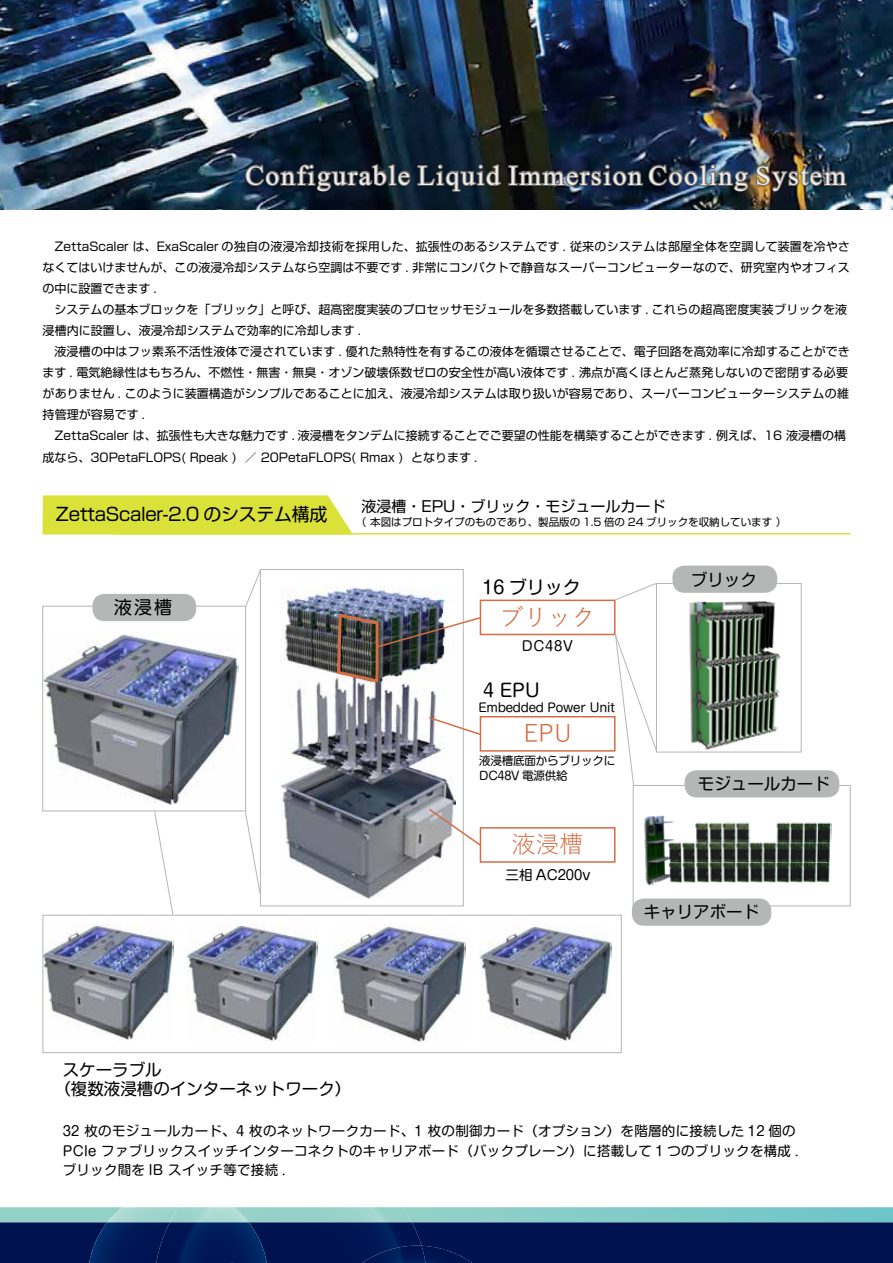
<style>
.page{position:relative;width:893px;height:1263px;background:#fff}
.page>*{position:absolute;margin:0;border:0;box-sizing:border-box;transform-origin:0 0}
.t1{font:27.75px "Times New Roman";letter-spacing:.06em;color:#efefef}
.t2{font:24px "Yu Gothic";color:#d66c41}
.t3{font:18px "Shin Go Pr 5";letter-spacing:-.02em;color:#000}
.t4{font:18px "Shin M Go Pro";color:#000}
.t5{font:16.5px/19.8px "Shin M Go Pro";color:#000}
.t6{font:15px "Shin Go Pr 5";color:#000}
.t7{font:13.5px/19.5px "Shin M Go Pro";letter-spacing:.02em;color:#000}
.t8{font:13.5px "Shin M Go Pro";color:#000}
.t9{font:12px/21px "Shin Go Pr 5";color:#000}
.t10{font:12px "Shin M Go Pro";letter-spacing:-.02em;color:#000}
.t11{font:11.55px/15px "Shin M Go Pro";letter-spacing:-.02em;color:#000}
.t12{font:10.5px "Shin Go Pr 5";color:#000}
</style>
<div class="page">
<svg style="left:0;top:1207px;width:893px;height:56px;background:#274874"></svg>
<div style="left:43px;top:495px;width:309px;height:39px;background:#dae138"></div>
<hr style="left:113px;top:533px;width:737px;height:1px;background:#dae138">
<img style="left:0;top:0;width:893px;height:209px">
<img style="left:244px;top:153px;width:604px;height:40px">
<div style="left:633px;top:785px;width:218px;height:121px;border:1px solid #b5b6b6"></div>
<img style="left:644px;top:815px;width:187px;height:70px">
<img style="left:44px;top:631px;width:195px;height:174px">
<img style="left:45px;top:923px;width:128px;height:118px">
<img style="left:186px;top:924px;width:132px;height:117px">
<img style="left:334px;top:925px;width:132px;height:117px">
<img style="left:479px;top:924px;width:132px;height:118px">
<img style="left:280px;top:587px;width:175px;height:311px">
<img style="left:689px;top:602px;width:92px;height:147px">
<div style="left:632px;top:898px;width:139px;height:28px;background:#b5b6b6;border-radius:12px"></div>
<div style="left:685px;top:770px;width:154px;height:27px;background:#b5b6b6;border-radius:12px"></div>
<div style="left:480px;top:600px;width:135px;height:35px;border:2px solid #d66c41"></div>
<div style="left:480px;top:716px;width:135px;height:36px;border:2px solid #d66c41"></div>
<div style="left:480px;top:827px;width:135px;height:36px;border:2px solid #d66c41"></div>
<div style="left:42px;top:606px;width:204px;height:205px;border:1px solid #b5b6b6"></div>
<div style="left:43px;top:915px;width:579px;height:138px;border:1px solid #b5b6b6"></div>
<div style="left:260px;top:569px;width:204px;height:337px;border:1px solid #b5b6b6"></div>
<div style="left:656px;top:583px;width:145px;height:169px;border:1px solid #b5b6b6"></div>
<div style="left:92px;top:594px;width:104px;height:27px;background:#b5b6b6;border-radius:12px"></div>
<div style="left:672px;top:566px;width:105px;height:27px;background:#b5b6b6;border-radius:12px"></div>
<svg style="left:245px;top:569px;width:17px;height:38px"></svg>
<svg style="left:244px;top:810px;width:17px;height:85px"></svg>
<svg style="left:614px;top:634px;width:44px;height:153px"></svg>
<svg style="left:614px;top:583px;width:43px;height:18px"></svg>
<svg style="left:154px;top:810px;width:20px;height:106px"></svg>
<svg style="left:427px;top:716px;width:55px;height:20px"></svg>
<svg style="left:427px;top:807px;width:55px;height:40px"></svg>
<img style="left:335px;top:612px;width:148px;height:72px">
<h1 class="t1" style="left:245px;top:156px;width:602px">Configurable Liquid Immersion Cooling System</h1>
<p class="t9" style="left:43px;top:235px;width:809px;text-indent:12px">ZettaScaler は、ExaScaler の独自の液浸冷却技術を採用した、拡張性のあるシステムです . 従来のシステムは部屋全体を空調して装置を冷やさなくてはいけませんが、この液浸冷却システムなら空調は不要です . 非常にコンパクトで静音なスーパーコンピューターなので、研究室内やオフィスの中に設置できます .<br>　システムの基本ブロックを「ブリック」と呼び、超高密度実装のプロセッサモジュールを多数搭載しています . これらの超高密度実装ブリックを液浸槽内に設置し、液浸冷却システムで効率的に冷却します .<br>　液浸槽の中はフッ素系不活性液体で浸されています . 優れた熱特性を有するこの液体を循環させることで、電子回路を高効率に冷却することができます . 電気絶縁性はもちろん、不燃性・無害・無臭・オゾン破壊係数ゼロの安全性が高い液体です . 沸点が高くほとんど蒸発しないので密閉する必要がありません . このように装置構造がシンプルであることに加え、液浸冷却システムは取り扱いが容易であり、スーパーコンピューターシステムの維持管理が容易です .<br>　ZettaScaler は、拡張性も大きな魅力です . 液浸槽をタンデムに接続することでご要望の性能を構築することができます . 例えば、16 液浸槽の構成なら、30PetaFLOPS( Rpeak ) ／ 20PetaFLOPS( Rmax ) となります .</p>
<h3 class="t3" style="left:55px;top:499px;width:273px">ZettaScaler-2.0 のシステム構成</h3>
<p class="t6" style="left:361px;top:494px;width:305px">液浸槽・EPU・ブリック・モジュールカード</p>
<p class="t12" style="left:356px;top:514px;width:432px">（ 本図はプロトタイプのものであり、製品版の 1.5 倍の 24 ブリックを収納しています ）</p>
<h3 class="t4" style="left:114px;top:593px;width:59px">液浸槽</h3>
<h3 class="t5" style="left:54px;top:1057px;width:299px;text-indent:8px">スケーラブル<br>（複数液浸槽のインターネットワーク）</h3>
<h3 class="t4" style="left:483px;top:573px;width:100px">16 ブリック</h3>
<h2 class="t2" style="left:500px;top:595px;width:97px">ブリック</h2>
<p class="t7" style="left:522px;top:635px;width:52px">DC48V</p>
<h3 class="t4" style="left:483px;top:676px;width:58px">4 EPU</h3>
<p class="t10" style="left:478px;top:698px;width:138px">Embedded Power Unit</p>
<h2 class="t2" style="left:523px;top:711px;width:50px">EPU</h2>
<p class="t11" style="left:479px;top:752px;width:138px">液浸槽底面からブリックに<br>DC48V 電源供給</p>
<h2 class="t2" style="left:512px;top:822px;width:73px">液浸槽</h2>
<p class="t8" style="left:506px;top:864px;width:86px">三相 AC200v</p>
<h3 class="t5" style="left:691px;top:568px;width:67px">ブリック</h3>
<h3 class="t5" style="left:698px;top:772px;width:133px">モジュールカード</h3>
<h3 class="t5" style="left:644px;top:899px;width:117px">キャリアボード</h3>
<p class="t7" style="left:63px;top:1120px;width:737px">32 枚のモジュールカード、4 枚のネットワークカード、1 枚の制御カード（オプション）を階層的に接続した 12 個の<br>PCIe ファブリックスイッチインターコネクトのキャリアボード（バックプレーン）に搭載して 1 つのブリックを構成 .ブリック間を IB スイッチ等で接続 .</p>
</div>
